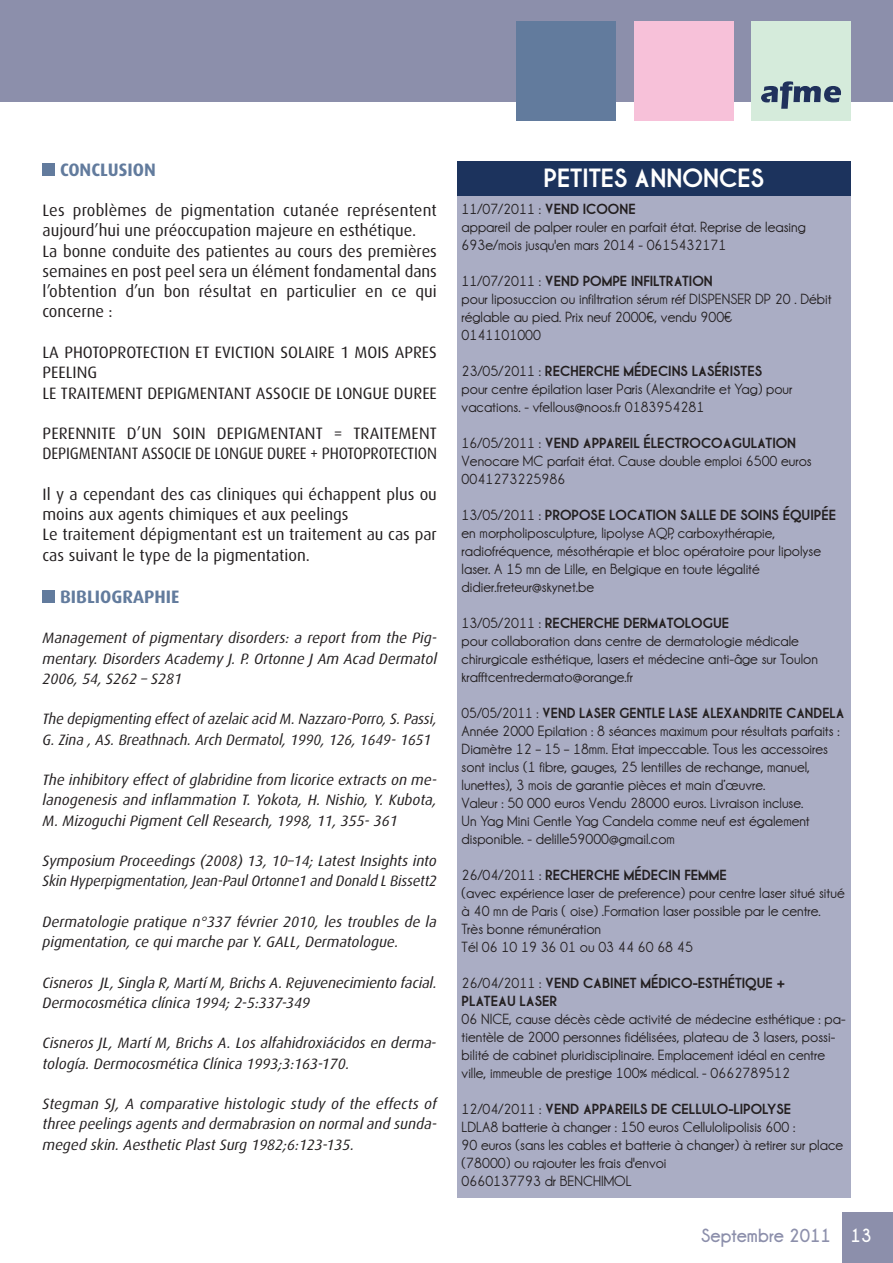
<style>
.page{position:relative;width:893px;height:1263px;background:#fff}
.page>*{position:absolute;margin:0;border:0;box-sizing:border-box;transform-origin:0 0}
.t1{font:700 27px "Champagne&Limousines Thick";color:#fff}
.t2{font:19.5px "Champagne&Limousines Thick";color:#8c8fab}
.t3{font:700 18px "Dax";color:#627b9d}
.t4{font:16.5px/20.2px "Dax";color:#231f20}
.t5{font:700 15px/18px "Champagne&Limousines";color:#231f20}
.t6{font:italic 15px/20.2px "Dax";color:#231f20}
.t7{font:700 15px/18px "Champagne&Limousines Thick";color:#231f20}
.s1{font-family:"Champagne&Limousines Thick"}
.s2{font-family:"Champagne&Limousines"}
.s3{color:#fff}
</style>
<div class="page">
<div style="left:0;top:0;width:893px;height:102px;background:#8c8fab"></div>
<div style="left:517px;top:21px;width:99px;height:100px;background:#627b9d"></div>
<div style="left:634px;top:21px;width:99px;height:100px;background:#f7c1d9"></div>
<div style="left:751px;top:21px;width:99px;height:100px;background:#d5ebdb"></div>
<svg style="left:761px;top:81px;width:80px;height:28px"></svg>
<div style="left:842px;top:1212px;width:51px;height:51px;background:#8c8fab"></div>
<div style="left:43px;top:163px;width:12px;height:13px;background:#627b9d"></div>
<div style="left:43px;top:590px;width:12px;height:13px;background:#627b9d"></div>
<div style="left:457px;top:195px;width:393px;height:1003px;background:#aaadc4"></div>
<div style="left:457px;top:162px;width:393px;height:34px;background:#1c335d"></div>
<p class="t3" style="left:60px;top:162px;width:97px">CONCLUSION</p>
<p class="t4" style="left:43px;top:201px;width:396px">Les problèmes de pigmentation cutanée représentent aujourd’hui une préoccupation majeure en esthétique.<br>La bonne conduite des patientes au cours des premières semaines en post peel sera un élément fondamental dans l’obtention d’un bon résultat en particulier en ce qui concerne :</p>
<p class="t4" style="left:43px;top:343px;width:396px">LA PHOTOPROTECTION ET EVICTION SOLAIRE 1 MOIS APRES<br>PEELING<br>LE TRAITEMENT DEPIGMENTANT ASSOCIE DE LONGUE DUREE</p>
<p class="t4" style="left:43px;top:424px;width:396px">PERENNITE D’UN SOIN DEPIGMENTANT = TRAITEMENT<br>DEPIGMENTANT ASSOCIE DE LONGUE DUREE + PHOTOPROTECTION</p>
<p class="t4" style="left:43px;top:485px;width:396px">Il y a cependant des cas cliniques qui échappent plus ou moins aux agents chimiques et aux peelings<br>Le traitement dépigmentant est un traitement au cas par cas suivant le type de la pigmentation.</p>
<p class="t3" style="left:60px;top:589px;width:121px">BIBLIOGRAPHIE</p>
<p class="t6" style="left:43px;top:629px;width:396px;text-align:justify">Management of pigmentary disorders: a report from the Pig&shy;mentary. Disorders Academy J. P. Ortonne J Am Acad Dermatol 2006, 54, S262 – S281</p>
<p class="t6" style="left:43px;top:710px;width:396px">The depigmenting effect of azelaic acid M. Nazzaro-Porro, S. Passi,<br>G. Zina , AS. Breathnach. Arch Dermatol, 1990, 126, 1649- 1651</p>
<p class="t6" style="left:43px;top:771px;width:396px;text-align:justify">The inhibitory effect of glabridine from licorice extracts on me&shy;lanogenesis and inflammation T. Yokota, H. Nishio, Y. Kubota, M. Mizoguchi Pigment Cell Research, 1998, 11, 355- 361</p>
<p class="t6" style="left:43px;top:852px;width:396px">Symposium Proceedings (2008) 13, 10–14; Latest Insights into<br>Skin Hyperpigmentation, Jean-Paul Ortonne1 and Donald L Bissett2</p>
<p class="t6" style="left:43px;top:912px;width:396px">Dermatologie pratique n°337 février 2010, les troubles de la pigmentation, ce qui marche par Y. GALL, Dermatologue.</p>
<p class="t6" style="left:43px;top:973px;width:396px">Cisneros JL, Singla R, Martí M, Brichs A. Rejuvenecimiento facial.<br>Dermocosmética clínica 1994; 2-5:337-349</p>
<p class="t6" style="left:43px;top:1034px;width:395px">Cisneros JL, Martí M, Brichs A. Los alfahidroxiácidos en derma&shy;tología. Dermocosmética Clínica 1993;3:163-170.</p>
<p class="t6" style="left:43px;top:1095px;width:396px;text-align:justify">Stegman SJ, A comparative histologic study of the effects of three peelings agents and dermabrasion on normal and sunda&shy;meged skin. Aesthetic Plast Surg 1982;6:123-135.</p>
<h1 class="t1" style="left:543px;top:162px;width:222px">PETITES ANNONCES</h1>
<p class="t5" style="left:462px;top:200px;width:346px">11/07/2011 : <span class="s1">VEND ICOONE<br></span>appareil de palper rouler en parfait état. Reprise de leasing<br>693e/mois jusqu'en mars 2014 - 0615432171</p>
<p class="t7" style="left:462px;top:272px;width:253px"><span class="s2">11/07/2011 :</span> VEND POMPE INFILTRATION</p>
<p class="t5" style="left:462px;top:290px;width:372px">pour liposuccion ou infiltration sérum réf DISPENSER DP 20 . Débit réglable au pied. Prix neuf 2000€, vendu 900€<br>0141101000</p>
<p class="t7" style="left:462px;top:362px;width:302px"><span class="s2">23/05/2011 :</span> RECHERCHE MÉDECINS LASÉRISTES</p>
<p class="t5" style="left:462px;top:380px;width:332px">pour centre épilation laser Paris (Alexandrite et Yag) pour vacations. - vfellous@noos.fr 0183954281</p>
<p class="t7" style="left:462px;top:434px;width:336px"><span class="s2">16/05/2011 :</span> VEND APPAREIL ÉLECTROCOAGULATION</p>
<p class="t5" style="left:462px;top:452px;width:352px">Venocare MC parfait état. Cause double emploi 6500 euros<br>0041273225986</p>
<p class="t7" style="left:462px;top:506px;width:376px"><span class="s2">13/05/2011 :</span> PROPOSE LOCATION SALLE DE SOINS ÉQUIPÉE</p>
<p class="t5" style="left:462px;top:524px;width:361px">en morpholiposculpture, lipolyse AQP, carboxythérapie, radiofréquence, mésothérapie et bloc opératoire pour lipolyse laser. A 15 mn de Lille, en Belgique en toute légalité didier.freteur@skynet.be</p>
<p class="t7" style="left:462px;top:614px;width:269px"><span class="s2">13/05/2011 :</span> RECHERCHE DERMATOLOGUE</p>
<p class="t5" style="left:462px;top:632px;width:358px">pour collaboration dans centre de dermatologie médicale chirurgicale esthétique, lasers et médecine anti-âge sur Toulon krafftcentredermato@orange.fr</p>
<p class="t7" style="left:462px;top:704px;width:384px"><span class="s2">05/05/2011 :</span> VEND LASER GENTLE LASE ALEXANDRITE CANDELA</p>
<p class="t5" style="left:462px;top:722px;width:380px">Année 2000 Epilation : 8 séances maximum pour résultats parfaits :<br>Diamètre 12 – 15 – 18mm. Etat impeccable. Tous les accessoires sont inclus (1 fibre, gauges, 25 lentilles de rechange, manuel, lunettes), 3 mois de garantie pièces et main d’œuvre.<br>Valeur : 50 000 euros Vendu 28000 euros. Livraison incluse.<br>Un Yag Mini Gentle Yag Candela comme neuf est également disponible. - delille59000@gmail.com</p>
<p class="t7" style="left:462px;top:866px;width:267px"><span class="s2">26/04/2011 :</span> RECHERCHE MÉDECIN FEMME</p>
<p class="t5" style="left:462px;top:884px;width:385px">(avec expérience laser de preference) pour centre laser situé situé à 40 mn de Paris ( oise) .Formation laser possible par le centre.<br>Très bonne rémunération<br>Tél 06 10 19 36 01 ou 03 44 60 68 45</p>
<p class="t7" style="left:462px;top:974px;width:325px"><span class="s2">26/04/2011 :</span> VEND CABINET MÉDICO-ESTHÉTIQUE +<br>PLATEAU LASER</p>
<p class="t5" style="left:462px;top:1010px;width:385px">06 NICE, cause décès cède activité de médecine esthétique : pa&shy;tientèle de 2000 personnes fidélisées, plateau de 3 lasers, possi&shy;bilité de cabinet pluridisciplinaire. Emplacement idéal en centre ville, immeuble de prestige 100% médical. - 0662789512</p>
<p class="t7" style="left:462px;top:1100px;width:331px"><span class="s2">12/04/2011 :</span> VEND APPAREILS DE CELLULO-LIPOLYSE</p>
<p class="t5" style="left:462px;top:1118px;width:383px">LDLA8 batterie à changer : 150 euros Cellulolipolisis 600 :<br>90 euros (sans les cables et batterie à changer) à retirer sur place (78000) ou rajouter les frais d'envoi<br>0660137793 dr BENCHIMOL</p>
<h2 class="t2" style="left:701px;top:1223px;width:172px">Septembre 2011 <span class="s3">13</span></h2>
</div>
